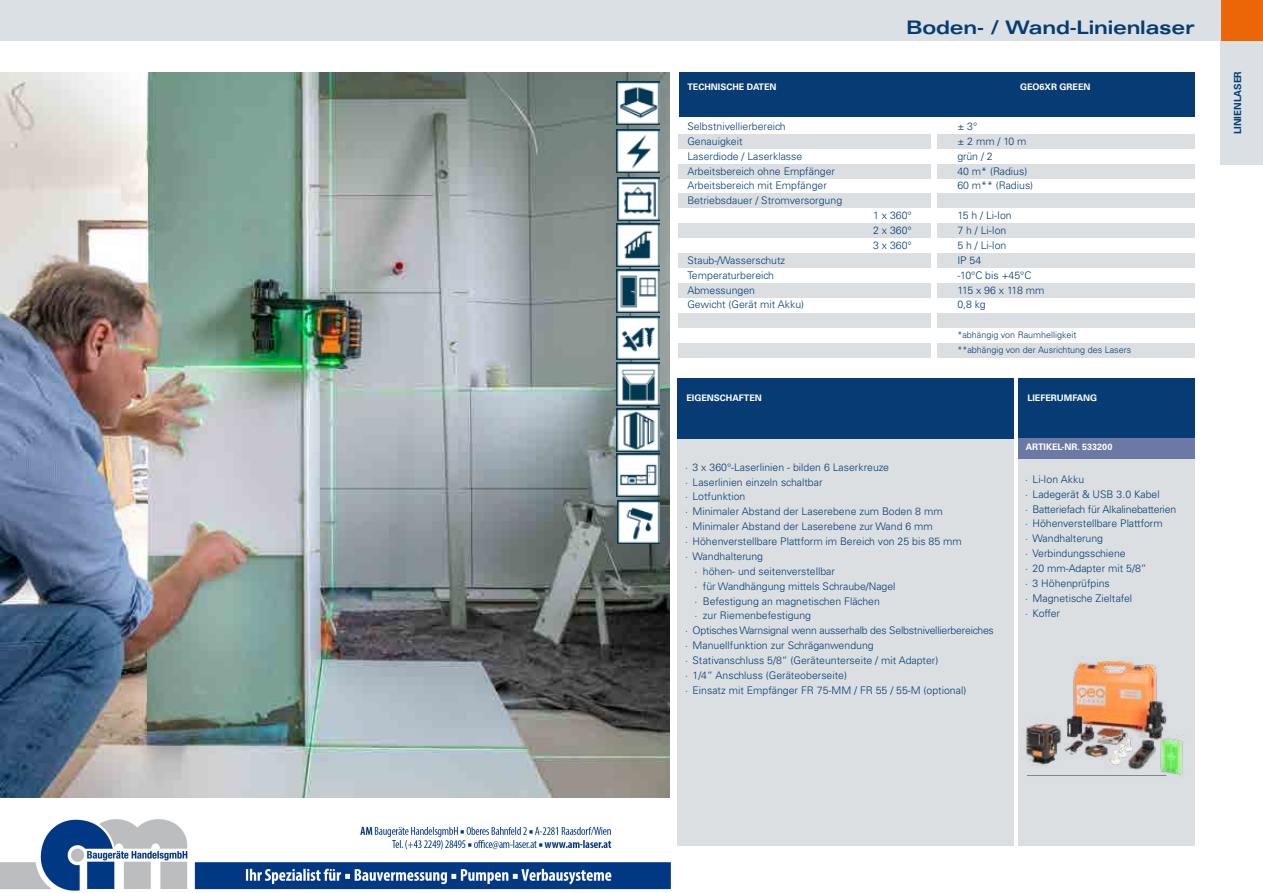
<style>
.page{position:relative;width:1263px;height:893px;background:#fff}
.page>*{position:absolute;margin:0;border:0;box-sizing:border-box;transform-origin:0 0}
.t1{font:700 expanded 18.75px "Univers LT Std";letter-spacing:-.01em;color:#063c73}
.t2{font:300 10.5px/14.9px "Univers LT Std";color:#063c73}
.t3{font:300 10.5px "Univers LT Std";letter-spacing:-.02em;color:#063c73}
.t4{font:300 10.5px "Univers LT Std";letter-spacing:-.04em;color:#063c73}
.t5{font:700 9.75px "Univers LT Std";color:#063c73}
.t6{font:700 9px "Univers LT Std";color:#fff}
.t7{font:300 9px/14.9px "Univers LT Std";color:#063c73}
</style>
<div class="page">
<div style="left:1220px;top:0;width:43px;height:41px;background:#ec6608"></div>
<div style="left:0;top:0;width:1220px;height:41px;background:#dae0e3"></div>
<img style="left:0;top:72px;width:669px;height:726px">
<img style="left:617px;top:362px;width:42px;height:43px">
<img style="left:617px;top:130px;width:42px;height:43px">
<img style="left:617px;top:177px;width:43px;height:43px">
<img style="left:617px;top:82px;width:42px;height:43px">
<img style="left:617px;top:501px;width:43px;height:43px">
<img style="left:617px;top:453px;width:42px;height:43px">
<img style="left:617px;top:317px;width:42px;height:43px">
<img style="left:617px;top:269px;width:42px;height:43px">
<img style="left:617px;top:408px;width:42px;height:43px">
<img style="left:617px;top:224px;width:42px;height:43px">
<div style="left:1220px;top:41px;width:43px;height:123px;background:#dae0e3"></div>
<div style="left:937px;top:313px;width:257px;height:15px;background:#dbdfe2"></div>
<div style="left:937px;top:343px;width:257px;height:15px;background:#dbdfe2"></div>
<div style="left:679px;top:313px;width:252px;height:15px;background:#dbdfe2"></div>
<div style="left:1018px;top:458px;width:176px;height:388px;background:#dbdfe2"></div>
<div style="left:677px;top:438px;width:337px;height:408px;background:#dbdfe2"></div>
<div style="left:677px;top:378px;width:337px;height:60px;background:#063c73"></div>
<div style="left:1018px;top:378px;width:176px;height:60px;background:#063c73"></div>
<div style="left:1018px;top:438px;width:176px;height:20px;background:#6c79a4"></div>
<div style="left:937px;top:193px;width:257px;height:15px;background:#dbdfe2"></div>
<div style="left:679px;top:193px;width:252px;height:15px;background:#dbdfe2"></div>
<div style="left:937px;top:164px;width:257px;height:14px;background:#dbdfe2"></div>
<div style="left:679px;top:164px;width:252px;height:14px;background:#dbdfe2"></div>
<div style="left:937px;top:223px;width:257px;height:15px;background:#dbdfe2"></div>
<div style="left:679px;top:223px;width:252px;height:15px;background:#dbdfe2"></div>
<div style="left:937px;top:283px;width:257px;height:15px;background:#dbdfe2"></div>
<div style="left:679px;top:283px;width:252px;height:15px;background:#dbdfe2"></div>
<div style="left:679px;top:343px;width:252px;height:15px;background:#dbdfe2"></div>
<div style="left:937px;top:253px;width:257px;height:15px;background:#dbdfe2"></div>
<div style="left:679px;top:253px;width:252px;height:15px;background:#dbdfe2"></div>
<div style="left:937px;top:134px;width:257px;height:15px;background:#dbdfe2"></div>
<div style="left:679px;top:134px;width:252px;height:15px;background:#dbdfe2"></div>
<div style="left:679px;top:72px;width:328px;height:45px;background:#063c73"></div>
<div style="left:1007px;top:72px;width:187px;height:45px;background:#063c73"></div>
<img style="left:1025px;top:661px;width:159px;height:116px">
<hr style="left:1027px;top:775px;width:139px;height:1px;background:#7b8598">
<img style="left:0;top:819px;width:670px;height:72px">
<p class="t1" style="left:906px;top:16px;width:290px">Boden- / Wand-Linienlaser</p>
<p class="t6" style="left:687px;top:82px;width:91px">TECHNISCHE DATEN</p>
<p class="t6" style="left:1020px;top:82px;width:72px">GEO6XR GREEN</p>
<p class="t2" style="left:687px;top:119px;width:100px">Selbstnivellierbereich</p>
<p class="t2" style="left:957px;top:119px;width:21px">± 3°</p>
<p class="t2" style="left:687px;top:134px;width:57px">Genauigkeit</p>
<p class="t2" style="left:957px;top:134px;width:71px">± 2 mm / 10 m</p>
<p class="t2" style="left:687px;top:149px;width:116px">Laserdiode / Laserklasse</p>
<p class="t2" style="left:957px;top:149px;width:37px">grün / 2</p>
<p class="t2" style="left:687px;top:163px;width:149px">Arbeitsbereich ohne Empfänger</p>
<p class="t2" style="left:957px;top:163px;width:71px">40 m* (Radius)</p>
<p class="t2" style="left:687px;top:178px;width:141px">Arbeitsbereich mit Empfänger</p>
<p class="t2" style="left:957px;top:178px;width:77px">60 m** (Radius)</p>
<p class="t2" style="left:687px;top:193px;width:156px">Betriebsdauer / Stromversorgung</p>
<p class="t2" style="left:873px;top:208px;width:40px">1 x 360°</p>
<p class="t2" style="left:957px;top:208px;width:56px">15 h / Li-Ion</p>
<p class="t2" style="left:873px;top:223px;width:40px">2 x 360°</p>
<p class="t2" style="left:957px;top:223px;width:51px">7 h / Li-Ion</p>
<p class="t2" style="left:873px;top:238px;width:40px">3 x 360°</p>
<p class="t2" style="left:957px;top:238px;width:51px">5 h / Li-Ion</p>
<p class="t2" style="left:687px;top:253px;width:99px">Staub-/Wasserschutz</p>
<p class="t2" style="left:957px;top:253px;width:25px">IP 54</p>
<p class="t2" style="left:687px;top:268px;width:88px">Temperaturbereich</p>
<p class="t2" style="left:957px;top:268px;width:76px">-10°C bis +45°C</p>
<p class="t2" style="left:687px;top:282px;width:69px">Abmessungen</p>
<p class="t4" style="left:957px;top:284px;width:89px">115 x 96 x 118 mm</p>
<p class="t2" style="left:687px;top:297px;width:118px">Gewicht (Gerät mit Akku)</p>
<p class="t2" style="left:957px;top:297px;width:30px">0,8 kg</p>
<p class="t7" style="left:957px;top:328px;width:175px">*abhängig von Raumhelligkeit<br>**abhängig von der Ausrichtung des Lasers</p>
<p class="t6" style="left:686px;top:393px;width:77px">EIGENSCHAFTEN</p>
<p class="t2" style="left:685px;top:459px;width:206px">· 3 x 360°-Laserlinien - bilden 6 Laserkreuze</p>
<p class="t2" style="left:685px;top:474px;width:139px">· Laserlinien einzeln schaltbar</p>
<p class="t2" style="left:685px;top:489px;width:62px">· Lotfunktion</p>
<p class="t2" style="left:685px;top:504px;width:259px">· Minimaler Abstand der Laserebene zum Boden 8 mm</p>
<p class="t2" style="left:685px;top:519px;width:249px">· Minimaler Abstand der Laserebene zur Wand 6 mm</p>
<p class="t2" style="left:685px;top:534px;width:278px">· Höhenverstellbare Plattform im Bereich von 25 bis 85 mm</p>
<p class="t2" style="left:685px;top:549px;width:80px">· Wandhalterung</p>
<p class="t2" style="left:694px;top:564px;width:142px">· höhen- und seitenverstellbar</p>
<p class="t2" style="left:694px;top:578px;width:203px">· für Wandhängung mittels Schraube/Nagel</p>
<p class="t2" style="left:694px;top:593px;width:187px">· Befestigung an magnetischen Flächen</p>
<p class="t2" style="left:694px;top:608px;width:118px">· zur Riemenbefestigung</p>
<p class="t3" style="left:685px;top:624px;width:310px">· Optisches Warnsignal wenn ausserhalb des Selbstnivellierbereiches</p>
<p class="t2" style="left:685px;top:638px;width:190px">· Manuellfunktion zur Schräganwendung</p>
<p class="t2" style="left:685px;top:653px;width:255px">· Stativanschluss 5/8“ (Geräteunterseite / mit Adapter)</p>
<p class="t2" style="left:685px;top:668px;width:163px">· 1/4“ Anschluss (Geräteoberseite)</p>
<p class="t2" style="left:685px;top:683px;width:283px">· Einsatz mit Empfänger FR 75-MM / FR 55 / 55-M (optional)</p>
<p class="t6" style="left:1027px;top:393px;width:71px">LIEFERUMFANG</p>
<p class="t6" style="left:1026px;top:442px;width:88px">ARTIKEL-NR. 533200</p>
<p class="t2" style="left:1025px;top:472px;width:153px">· Li-Ion Akku<br>· Ladegerät &amp; USB 3.0 Kabel<br>· Batteriefach für Alkalinebatterien · Höhenverstellbare Plattform<br>· Wandhalterung<br>· Verbindungsschiene<br>· 20 mm-Adapter mit 5/8“<br>· 3 Höhenprüfpins<br>· Magnetische Zieltafel<br>· Koffer</p>
<p class="t5" style="left:1232px;top:134px;width:65px;rotate:-90deg">LINIENLASER</p>
</div>
